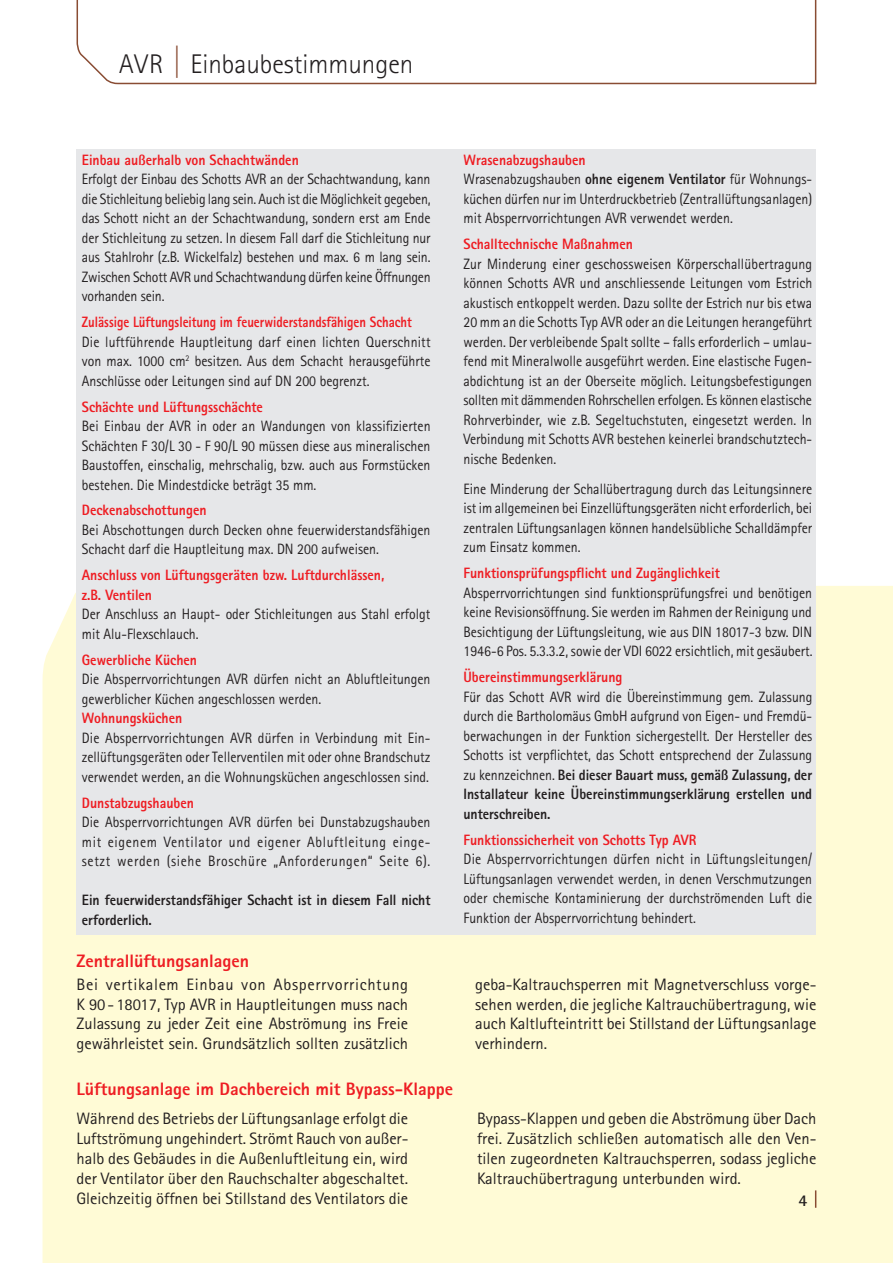
<style>
.page{position:relative;width:893px;height:1263px;background:#fff}
.page>*{position:absolute;margin:0;border:0;box-sizing:border-box;transform-origin:0 0}
.t1{font:300 27px "Rotis Sans Serif";color:#231f20}
.t2{font:800 18px "Rotis Sans Serif";color:#ee1d23}
.t3{font:16.5px/19.8px "Rotis Sans Serif";color:#231f20;text-align:justify}
.t4{font:700 16.5px "Rotis Sans Serif";color:#231f20}
.t5{font:15px/19.5px "Rotis Sans Serif";color:#231f20;text-align:justify;scale:.92 1}
.t6{font:800 15px/19.5px "Rotis Sans Serif";color:#ee1d23;scale:.92 1}
.t7{font:800 15px/19.5px "Rotis Sans Serif";color:#231f20;scale:.92 1}
.t8{font:800 15px "Rotis Sans Serif";color:#ee1d23;scale:.85 1}
.s1{font-size:36px;color:#894c33}
.s2{font-weight:800;color:#ee1d23}
.s3{font-weight:800}
</style>
<div class="page">
<svg style="left:76px;top:0;width:741px;height:85px"></svg>
<div style="left:43px;top:586px;width:850px;height:677px;background:#fffbd6"></div>
<div style="left:76px;top:149px;width:740px;height:785px;background:#e6e7e9"></div>
<svg style="left:815px;top:1190px;width:1px;height:18px"></svg>
<h1 class="t1" style="left:119px;top:48px;width:296px">AVR <span class="s1">|</span> Einbaubestimmungen</h1>
<p class="t6" style="left:82px;top:150px;width:237px">Einbau außerhalb von Schachtwänden</p>
<p class="t5" style="left:82px;top:169px;width:381px">Erfolgt der Einbau des Schotts AVR an der Schachtwandung, kann die Stichleitung beliebig lang sein. Auch ist die Möglichkeit gegeben, das Schott nicht an der Schachtwandung, sondern erst am Ende der Stichleitung zu setzen. In diesem Fall darf die Stichleitung nur aus Stahlrohr (z.B. Wickelfalz) bestehen und max. 6 m lang sein.<br>Zwischen Schott AVR und Schachtwandung dürfen keine Öffnungen vorhanden sein.</p>
<p class="t8" style="left:82px;top:313px;width:390px">Zulässige Lüftungsleitung im feuerwiderstandsfähigen Schacht</p>
<p class="t5" style="left:82px;top:332px;width:381px">Die luftführende Hauptleitung darf einen lichten Querschnitt von max. 1000 cm<sup>2</sup> besitzen. Aus dem Schacht herausgeführte Anschlüsse oder Leitungen sind auf DN 200 begrenzt.</p>
<p class="t6" style="left:82px;top:397px;width:198px">Schächte und Lüftungsschächte</p>
<p class="t5" style="left:82px;top:416px;width:381px">Bei Einbau der AVR in oder an Wandungen von klassifizierten Schächten F 30/L 30 - F 90/L 90 müssen diese aus mineralischen Baustoffen, einschalig, mehrschalig, bzw. auch aus Formstücken bestehen. Die Mindestdicke beträgt 35 mm.</p>
<p class="t6" style="left:82px;top:500px;width:137px">Deckenabschottungen</p>
<p class="t5" style="left:82px;top:520px;width:380px">Bei Abschottungen durch Decken ohne feuerwiderstandsfähigen<br>Schacht darf die Hauptleitung max. DN 200 aufweisen.</p>
<p class="t6" style="left:82px;top:565px;width:330px">Anschluss von Lüftungsgeräten bzw. Luftdurchlässen, z.B. Ventilen</p>
<p class="t5" style="left:82px;top:604px;width:380px">Der Anschluss an Haupt- oder Stichleitungen aus Stahl erfolgt mit Alu-Flexschlauch.</p>
<p class="t6" style="left:82px;top:650px;width:127px">Gewerbliche Küchen</p>
<p class="t5" style="left:82px;top:669px;width:380px">Die Absperrvorrichtungen AVR dürfen nicht an Abluftleitungen gewerblicher Küchen angeschlossen werden.</p>
<p class="t6" style="left:82px;top:708px;width:111px">Wohnungsküchen</p>
<p class="t5" style="left:82px;top:728px;width:380px">Die Absperrvorrichtungen AVR dürfen in Verbindung mit Ein&shy;zellüftungsgeräten oder Tellerventilen mit oder ohne Brandschutz verwendet werden, an die Wohnungsküchen angeschlossen sind.</p>
<p class="t6" style="left:82px;top:793px;width:123px">Dunstabzugshauben</p>
<p class="t5" style="left:82px;top:812px;width:380px">Die Absperrvorrichtungen AVR dürfen bei Dunstabzugshauben mit eigenem Ventilator und eigener Abluftleitung einge&shy;setzt werden (siehe Broschüre „Anforderungen“ Seite 6).</p>
<p class="t7" style="left:82px;top:890px;width:381px">Ein feuerwiderstandsfähiger Schacht ist in diesem Fall nicht erforderlich.</p>
<p class="t5" style="left:463px;top:150px;width:381px;text-align:left"><span class="s2">Wrasenabzugshauben<br></span>Wrasenabzugshauben <span class="s3">ohne eigenem Ventilator</span> für Wohnungs&shy;küchen dürfen nur im Unterdruckbetrieb (Zentrallüftungsanlagen) mit Absperrvorrichtungen AVR verwendet werden.</p>
<p class="t6" style="left:463px;top:234px;width:186px">Schalltechnische Maßnahmen</p>
<p class="t5" style="left:463px;top:254px;width:381px">Zur Minderung einer geschossweisen Körperschallübertragung können Schotts AVR und anschliessende Leitungen vom Estrich akustisch entkoppelt werden. Dazu sollte der Estrich nur bis etwa 20 mm an die Schotts Typ AVR oder an die Leitungen herangeführt werden. Der verbleibende Spalt sollte – falls erforderlich – umlau&shy;fend mit Mineralwolle ausgeführt werden. Eine elastische Fugen&shy;abdichtung ist an der Oberseite möglich. Leitungsbefestigungen sollten mit dämmenden Rohrschellen erfolgen. Es können elastische Rohrverbinder, wie z.B. Segeltuchstuten, eingesetzt werden. In Verbindung mit Schotts AVR bestehen keinerlei brandschutztech&shy;nische Bedenken.</p>
<p class="t5" style="left:463px;top:479px;width:380px">Eine Minderung der Schallübertragung durch das Leitungsinnere ist im allgemeinen bei Einzellüftungsgeräten nicht erforderlich, bei zentralen Lüftungsanlagen können handelsübliche Schalldämpfer zum Einsatz kommen.</p>
<p class="t6" style="left:463px;top:563px;width:280px">Funktionsprüfungspflicht und Zugänglichkeit</p>
<p class="t5" style="left:463px;top:583px;width:381px">Absperrvorrichtungen sind funktionsprüfungsfrei und benötigen keine Revisionsöffnung. Sie werden im Rahmen der Reinigung und Besichtigung der Lüftungsleitung, wie aus DIN 18017-3 bzw. DIN 1946-6 Pos. 5.3.3.2, sowie der VDI 6022 ersichtlich, mit gesäubert.</p>
<p class="t6" style="left:463px;top:667px;width:174px">Übereinstimmungserklärung</p>
<p class="t5" style="left:463px;top:687px;width:381px">Für das Schott AVR wird die Übereinstimmung gem. Zulassung durch die Bartholomäus GmbH aufgrund von Eigen- und Fremdü&shy;berwachungen in der Funktion sichergestellt. Der Hersteller des Schotts ist verpflichtet, das Schott entsprechend der Zulassung zu kennzeichnen. <span class="s3">Bei dieser Bauart muss, gemäß Zulassung, der Installateur keine Übereinstimmungserklärung erstellen und unterschreiben.</span></p>
<p class="t6" style="left:463px;top:829px;width:255px">Funktionssicherheit von Schotts Typ AVR</p>
<p class="t5" style="left:463px;top:849px;width:381px">Die Absperrvorrichtungen dürfen nicht in Lüftungsleitungen/ Lüftungsanlagen verwendet werden, in denen Verschmutzungen oder chemische Kontaminierung der durchströmenden Luft die Funktion der Absperrvorrichtung behindert.</p>
<p class="t2" style="left:76px;top:949px;width:174px">Zentrallüftungsanlagen</p>
<p class="t3" style="left:76px;top:975px;width:333px">Bei vertikalem Einbau von Absperrvorrichtung K 90 - 18017, Typ AVR in Hauptleitungen muss nach Zulassung zu jeder Zeit eine Abströmung ins Freie gewährleistet sein. Grundsätzlich sollten zusätzlich</p>
<p class="t3" style="left:475px;top:975px;width:343px">geba-Kaltrauchsperren mit Magnetverschluss vorge&shy;sehen werden, die jegliche Kaltrauchübertragung, wie auch Kaltlufteintritt bei Stillstand der Lüftungsanlage verhindern.</p>
<p class="t2" style="left:76px;top:1078px;width:378px">Lüftungsanlage im Dachbereich mit Bypass-Klappe</p>
<p class="t3" style="left:76px;top:1109px;width:333px">Während des Betriebs der Lüftungsanlage erfolgt die Luftströmung ungehindert. Strömt Rauch von außer&shy;halb des Gebäudes in die Außenluftleitung ein, wird der Ventilator über den Rauchschalter abgeschaltet.<br>Gleichzeitig öffnen bei Stillstand des Ventilators die</p>
<p class="t3" style="left:477px;top:1109px;width:341px">Bypass-Klappen und geben die Abströmung über Dach frei. Zusätzlich schließen automatisch alle den Ven&shy;tilen zugeordneten Kaltrauchsperren, sodass jegliche Kaltrauchübertragung unterbunden wird.</p>
<p class="t4" style="left:798px;top:1190px;width:10px">4</p>
</div>
